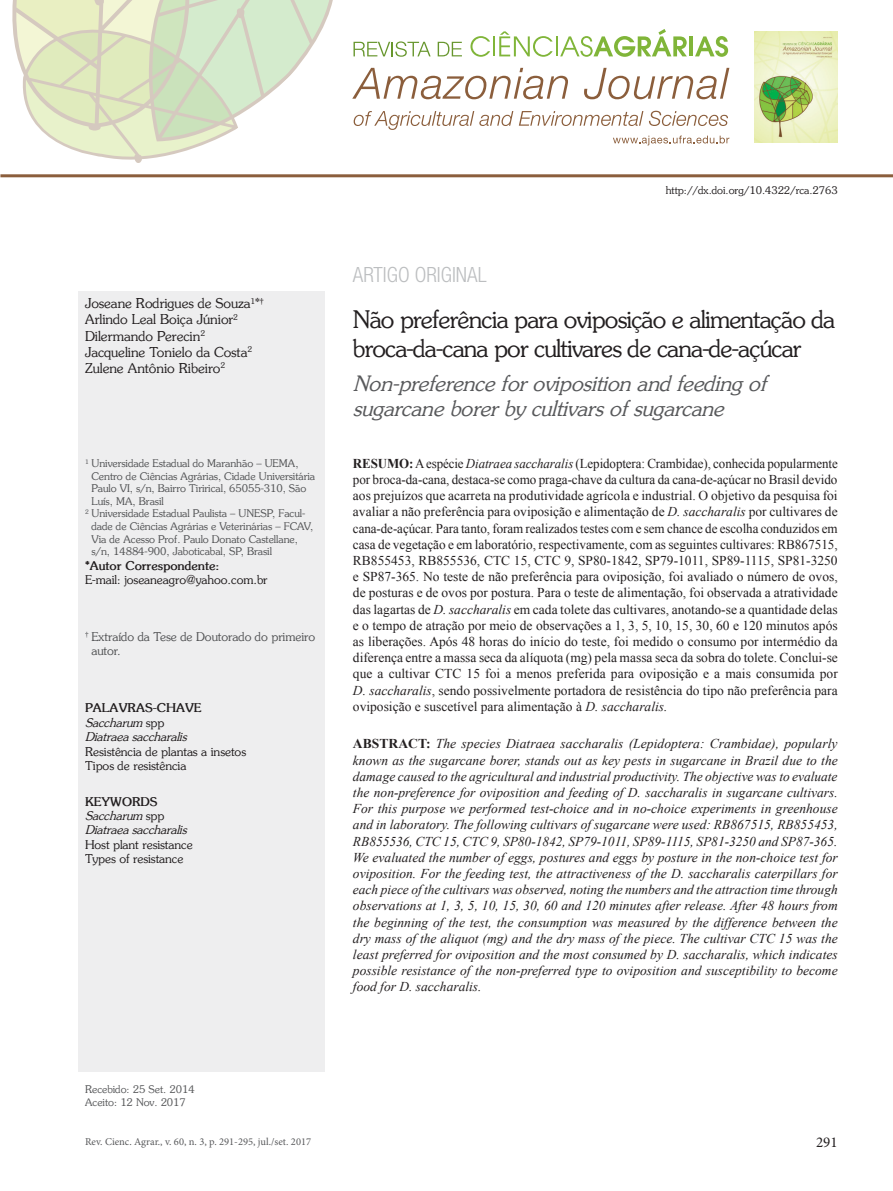
<style>
.page{position:relative;width:893px;height:1191px;background:#fff}
.page>*{position:absolute;margin:0;border:0;box-sizing:border-box;transform-origin:0 0}
.ArticleTitle{font:24px/28.8px "Souvenir";letter-spacing:-.03em;color:#231f20}
.ArticleTitle-Trans1{font:italic 21px/25.2px "Souvenir";color:#58595b}
.t1{font:300 condensed 21px "Helvetica Neue";color:#bcbec0}
.t2{font:15px "Minion Pro";color:#231f20}
.Abstract{font:13.5px/16.2px "Times New Roman";color:#231f20;text-align:justify;scale:.96 1}
.Abstract-Trans1{font:italic 13.5px/16.2px "Times New Roman";color:#231f20;text-align:justify}
.Authors{font:13.5px "Souvenir";color:#231f20}
.t3{font:12px/14.4px "Souvenir";color:#231f20}
.t4{font:italic 12px/14.4px "Souvenir";color:#231f20}
.t5{font:12px/14.4px "Souvenir";color:#58595b}
.t6{font:700 12px "Souvenir";color:#231f20}
.History{font:10.5px/12.6px "Souvenir";color:#58595b}
.t7{font:10.5px "Minion Pro";color:#58595b}
.t8{font:10.5px "Souvenir";color:#231f20}
.s1{font-weight:700;font-style:normal}
.s2{font-style:normal}
.s3{font-weight:700}
.s4{font-style:italic}
</style>
<div class="page">
<div style="left:79px;top:291px;width:246px;height:780px;background:#eeeeef"></div>
<svg style="left:12px;top:0;width:321px;height:163px"></svg>
<hr style="left:0;top:174px;width:893px;height:3px;background:#8b5e3c">
<svg style="left:353px;top:41px;width:78px;height:16px"></svg>
<svg style="left:438px;top:42px;width:24px;height:14px"></svg>
<svg style="left:470px;top:36px;width:20px;height:21px"></svg>
<hr style="left:493px;top:36px;width:2px;height:20px;background:#80b539">
<svg style="left:499px;top:31px;width:54px;height:26px"></svg>
<hr style="left:556px;top:36px;width:2px;height:20px;background:#80b539">
<svg style="left:560px;top:29px;width:127px;height:28px"></svg>
<hr style="left:689px;top:36px;width:4px;height:20px;background:#80b539">
<svg style="left:695px;top:36px;width:33px;height:21px"></svg>
<svg style="left:352px;top:68px;width:216px;height:31px"></svg>
<svg style="left:584px;top:68px;width:145px;height:31px"></svg>
<svg style="left:354px;top:111px;width:159px;height:19px"></svg>
<svg style="left:519px;top:111px;width:124px;height:15px"></svg>
<svg style="left:649px;top:111px;width:79px;height:15px"></svg>
<svg style="left:613px;top:136px;width:116px;height:9px"></svg>
<img style="left:755px;top:32px;width:83px;height:110px">
<p class="Authors" style="left:85px;top:295px;width:180px">Joseane Rodrigues de Souza<sup>1</sup>*<sup>†</sup></p>
<p class="Authors" style="left:85px;top:311px;width:154px">Arlindo Leal Boiça Júnior<sup>2</sup></p>
<p class="Authors" style="left:85px;top:327px;width:122px">Dilermando Perecin<sup>2</sup></p>
<p class="Authors" style="left:85px;top:343px;width:169px">Jacqueline Tonielo da Costa<sup>2</sup></p>
<p class="Authors" style="left:85px;top:360px;width:142px">Zulene Antônio Ribeiro<sup>2</sup></p>
<p class="History" style="left:85px;top:457px;width:215px"><sup>1</sup> Universidade Estadual do Maranhão – UEMA,</p>
<p class="History" style="left:91px;top:469px;width:225px">Centro de Ciências Agrárias, Cidade Universitária</p>
<p class="History" style="left:91px;top:482px;width:216px">Paulo VI, s/n, Bairro Tirirical, 65055-310, São</p>
<p class="History" style="left:91px;top:494px;width:74px">Luís, MA, Brasil</p>
<p class="History" style="left:85px;top:507px;width:222px"><sup>2</sup> Universidade Estadual Paulista – UNESP, Facul-</p>
<p class="History" style="left:91px;top:520px;width:223px">dade de Ciências Agrárias e Veterinárias – FCAV,</p>
<p class="History" style="left:91px;top:532px;width:208px">Via de Acesso Prof. Paulo Donato Castellane,</p>
<p class="History" style="left:91px;top:545px;width:182px">s/n, 14884-900, Jaboticabal, SP, Brasil</p>
<p class="t6" style="left:85px;top:558px;width:136px">*Autor Correspondente:</p>
<p class="t3" style="left:85px;top:572px;width:184px">E-mail: joseaneagro@yahoo.com.br</p>
<p class="t5" style="left:91px;top:629px;width:225px;text-indent:-6px"><sup>†</sup> Extraído da Tese de Doutorado do primeiro autor.</p>
<p class="t4" style="left:85px;top:700px;width:118px"><span class="s1">PALAVRAS-CHAVE<br></span>Saccharum <span class="s2">spp<br></span>Diatraea saccharalis</p>
<p class="t3" style="left:85px;top:743px;width:163px">Resistência de plantas a insetos<br>Tipos de resistência</p>
<p class="t4" style="left:85px;top:794px;width:103px"><span class="s1">KEYWORDS<br></span>Saccharum <span class="s2">spp<br></span>Diatraea saccharalis</p>
<p class="t3" style="left:85px;top:837px;width:109px">Host plant resistance<br>Types of resistance</p>
<h2 class="t1" style="left:353px;top:262px;width:135px">ARTIGO ORIGINAL</h2>
<p class="t8" style="left:666px;top:184px;width:173px">http://dx.doi.org/10.4322/rca.2763</p>
<p class="ArticleTitle" style="left:353px;top:304px;width:484px">Não preferência para oviposição e alimentação da broca-da-cana por cultivares de cana-de-açúcar</p>
<p class="ArticleTitle-Trans1" style="left:353px;top:370px;width:414px">Non-preference for oviposition and feeding of sugarcane borer by cultivars of sugarcane</p>
<p class="Abstract" style="left:353px;top:455px;width:507px"><span class="s3">RESUMO:</span> A espécie <span class="s4">Diatraea saccharalis</span> (Lepidoptera: Crambidae), conhecida popularmente por broca-da-cana, destaca-se como praga-chave da cultura da cana-de-açúcar no Brasil devido aos prejuízos que acarreta na produtividade agrícola e industrial. O objetivo da pesquisa foi avaliar a não preferência para oviposição e alimentação de <span class="s4">D. saccharalis</span> por cultivares de cana-de-açúcar. Para tanto, foram realizados testes com e sem chance de escolha conduzidos em casa de vegetação e em laboratório, respectivamente, com as seguintes cultivares: RB867515, RB855453, RB855536, CTC 15, CTC 9, SP80-1842, SP79-1011, SP89-1115, SP81-3250 e SP87-365. No teste de não preferência para oviposição, foi avaliado o número de ovos, de posturas e de ovos por postura. Para o teste de alimentação, foi observada a atratividade das lagartas de <span class="s4">D. saccharalis</span> em cada tolete das cultivares, anotando-se a quantidade delas e o tempo de atração por meio de observações a 1, 3, 5, 10, 15, 30, 60 e 120 minutos após as liberações. Após 48 horas do início do teste, foi medido o consumo por intermédio da diferença entre a massa seca da alíquota (mg) pela massa seca da sobra do tolete. Conclui-se que a cultivar CTC 15 foi a menos preferida para oviposição e a mais consumida por <span class="s4">D. saccharalis</span>, sendo possivelmente portadora de resistência do tipo não preferência para oviposição e suscetível para alimentação à <span class="s4">D. saccharalis.</span></p>
<p class="Abstract-Trans1" style="left:353px;top:735px;width:486px"><span class="s1">ABSTRACT:</span> The species Diatraea saccharalis (Lepidoptera: Crambidae), popularly known as the sugarcane borer, stands out as key pests in sugarcane in Brazil due to the damage caused to the agricultural and industrial productivity. The objective was to evaluate the non-preference for oviposition and feeding of D. saccharalis in sugarcane cultivars.<br>For this purpose we performed test-choice and in no-choice experiments in greenhouse and in laboratory. The following cultivars of sugarcane were used: RB867515, RB855453, RB855536, CTC 15, CTC 9, SP80-1842, SP79-1011, SP89-1115, SP81-3250 and SP87-365.<br>We evaluated the number of eggs, postures and eggs by posture in the non-choice test for oviposition. For the feeding test, the attractiveness of the D. saccharalis caterpillars for each piece of the cultivars was observed, noting the numbers and the attraction time through observations at 1, 3, 5, 10, 15, 30, 60 and 120 minutes after release. After 48 hours from the beginning of the test, the consumption was measured by the difference between the dry mass of the aliquot (mg) and the dry mass of the piece. The cultivar CTC 15 was the least preferred for oviposition and the most consumed by D. saccharalis, which indicates possible resistance of the non-preferred type to oviposition and susceptibility to become food for D. saccharalis.</p>
<p class="History" style="left:85px;top:1083px;width:111px">Recebido: 25 Set. 2014<br>Aceito: 12 Nov. 2017</p>
<p class="t7" style="left:85px;top:1135px;width:228px">Rev. Cienc. Agrar., v. 60, n. 3, p. 291-295, jul./set. 2017</p>
<p class="t2" style="left:816px;top:1131px;width:23px">291</p>
</div>
